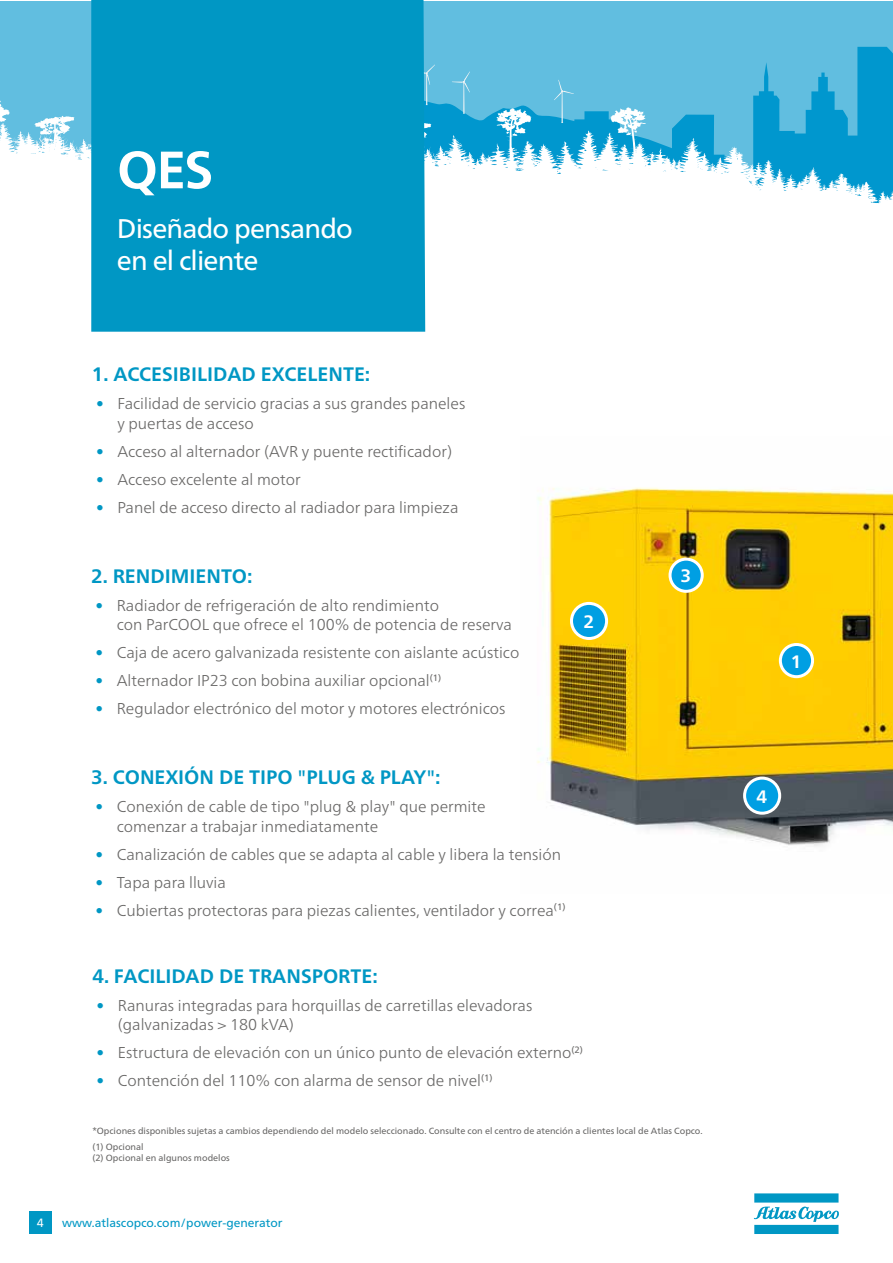
<style>
.page{position:relative;width:893px;height:1263px;background:#fff}
.page>*{position:absolute;margin:0;border:0;box-sizing:border-box;transform-origin:0 0}
.t1{font:700 52.5px "Neue Frutiger World";color:#fff}
.t2{font:27px/32.4px "Neue Frutiger World";letter-spacing:-.03em;color:#fff}
.t3{font:700 19.5px "Neue Frutiger World";color:#0097c4}
.t4{font:700 18px "Neue Frutiger World";color:#fff}
.t5{font:300 15.75px/19.5px "Neue Frutiger World";color:#686766}
.t6{font:12px "Neue Frutiger World";color:#0097c4}
.t7{font:12px "Neue Frutiger World";color:#fff}
.t8{font:9px/10.8px "Neue Frutiger World";color:#686766}
.s1{color:#0097c4}
</style>
<div class="page">
<svg style="left:754px;top:1193px;width:85px;height:41px"></svg>
<div style="left:29px;top:1211px;width:22px;height:23px;background:#0097c4"></div>
<img style="left:537px;top:487px;width:356px;height:359px">
<div style="left:0;top:1px;width:893px;height:197px;background:#61bee0"></div>
<svg style="left:434px;top:46px;width:459px;height:57px"></svg>
<svg style="left:539px;top:103px;width:354px;height:101px"></svg>
<svg style="left:554px;top:80px;width:20px;height:43px"></svg>
<svg style="left:452px;top:72px;width:18px;height:24px"></svg>
<svg style="left:425px;top:65px;width:10px;height:31px"></svg>
<svg style="left:0;top:96px;width:539px;height:102px"></svg>
<div style="left:91px;top:0;width:334px;height:332px;background:#0097c4"></div>
<div style="left:571px;top:603px;width:36px;height:35px;background:#009fe3;border-radius:50%"></div>
<div style="left:570px;top:602px;width:38px;height:38px;border:3px solid #fff;border-radius:50%"></div>
<div style="left:670px;top:559px;width:32px;height:32px;background:#009fe3;border-radius:50%"></div>
<div style="left:668px;top:558px;width:36px;height:35px;border:3px solid #fff;border-radius:50%"></div>
<div style="left:745px;top:778px;width:35px;height:35px;background:#009fe3;border-radius:50%"></div>
<div style="left:743px;top:777px;width:38px;height:38px;border:3px solid #fff;border-radius:50%"></div>
<div style="left:780px;top:644px;width:32px;height:33px;background:#009fe3;border-radius:50%"></div>
<div style="left:779px;top:643px;width:35px;height:35px;border:3px solid #fff;border-radius:50%"></div>
<h1 class="t1" style="left:117px;top:124px;width:98px">QES</h1>
<h2 class="t2" style="left:117px;top:213px;width:238px">Diseñado pensando en el cliente</h2>
<p class="t3" style="left:92px;top:357px;width:280px">1. ACCESIBILIDAD EXCELENTE:</p>
<p class="t5" style="left:117px;top:394px;width:349px;text-indent:-21px"><span class="s1">•</span> Facilidad de servicio gracias a sus grandes paneles y puertas de acceso</p>
<p class="t5" style="left:96px;top:442px;width:357px"><span class="s1">•</span> Acceso al alternador (AVR y puente rectificador)</p>
<p class="t5" style="left:96px;top:470px;width:206px"><span class="s1">•</span> Acceso excelente al motor</p>
<p class="t5" style="left:96px;top:498px;width:364px"><span class="s1">•</span> Panel de acceso directo al radiador para limpieza</p>
<p class="t3" style="left:91px;top:559px;width:163px">2. RENDIMIENTO:</p>
<p class="t5" style="left:117px;top:595px;width:397px;text-indent:-21px"><span class="s1">•</span> Radiador de refrigeración de alto rendimiento<br>con ParCOOL que ofrece el 100% de potencia de reserva</p>
<p class="t5" style="left:96px;top:643px;width:425px"><span class="s1">•</span> Caja de acero galvanizada resistente con aislante acústico</p>
<p class="t5" style="left:96px;top:671px;width:347px"><span class="s1">•</span> Alternador IP23 con bobina auxiliar opcional<sup>(1)</sup></p>
<p class="t5" style="left:96px;top:699px;width:412px"><span class="s1">•</span> Regulador electrónico del motor y motores electrónicos</p>
<p class="t4" style="left:583px;top:606px;width:12px">2</p>
<p class="t3" style="left:91px;top:760px;width:351px">3. CONEXIÓN DE TIPO "PLUG &amp; PLAY":</p>
<p class="t5" style="left:117px;top:797px;width:370px;text-indent:-21px"><span class="s1">•</span> Conexión de cable de tipo "plug &amp; play" que permite comenzar a trabajar inmediatamente</p>
<p class="t5" style="left:96px;top:844px;width:467px"><span class="s1">•</span> Canalización de cables que se adapta al cable y libera la tensión</p>
<p class="t5" style="left:96px;top:872px;width:132px"><span class="s1">•</span> Tapa para lluvia</p>
<p class="t5" style="left:96px;top:900px;width:471px"><span class="s1">•</span> Cubiertas protectoras para piezas calientes, ventilador y correa<sup>(1)</sup></p>
<p class="t3" style="left:92px;top:959px;width:287px">4. FACILIDAD DE TRANSPORTE:</p>
<p class="t5" style="left:118px;top:996px;width:416px;text-indent:-21px"><span class="s1">•</span> Ranuras integradas para horquillas de carretillas elevadoras (galvanizadas &gt; 180 kVA)</p>
<p class="t5" style="left:97px;top:1043px;width:488px"><span class="s1">•</span> Estructura de elevación con un único punto de elevación externo<sup>(2)</sup></p>
<p class="t5" style="left:97px;top:1071px;width:397px"><span class="s1">•</span> Contención del 110% con alarma de sensor de nivel<sup>(1)</sup></p>
<p class="t4" style="left:680px;top:560px;width:12px">3</p>
<p class="t8" style="left:92px;top:1125px;width:612px">*Opciones disponibles sujetas a cambios dependiendo del modelo seleccionado. Consulte con el centro de atención a clientes local de Atlas Copco.</p>
<p class="t8" style="left:92px;top:1142px;width:139px">(1) Opcional<br>(2) Opcional en algunos modelos</p>
<p class="t7" style="left:37px;top:1214px;width:8px">4</p>
<p class="t6" style="left:62px;top:1213px;width:222px">www.atlascopco.com/power-generator</p>
<p class="t4" style="left:791px;top:645px;width:12px">1</p>
<p class="t4" style="left:756px;top:780px;width:12px">4</p>
</div>
